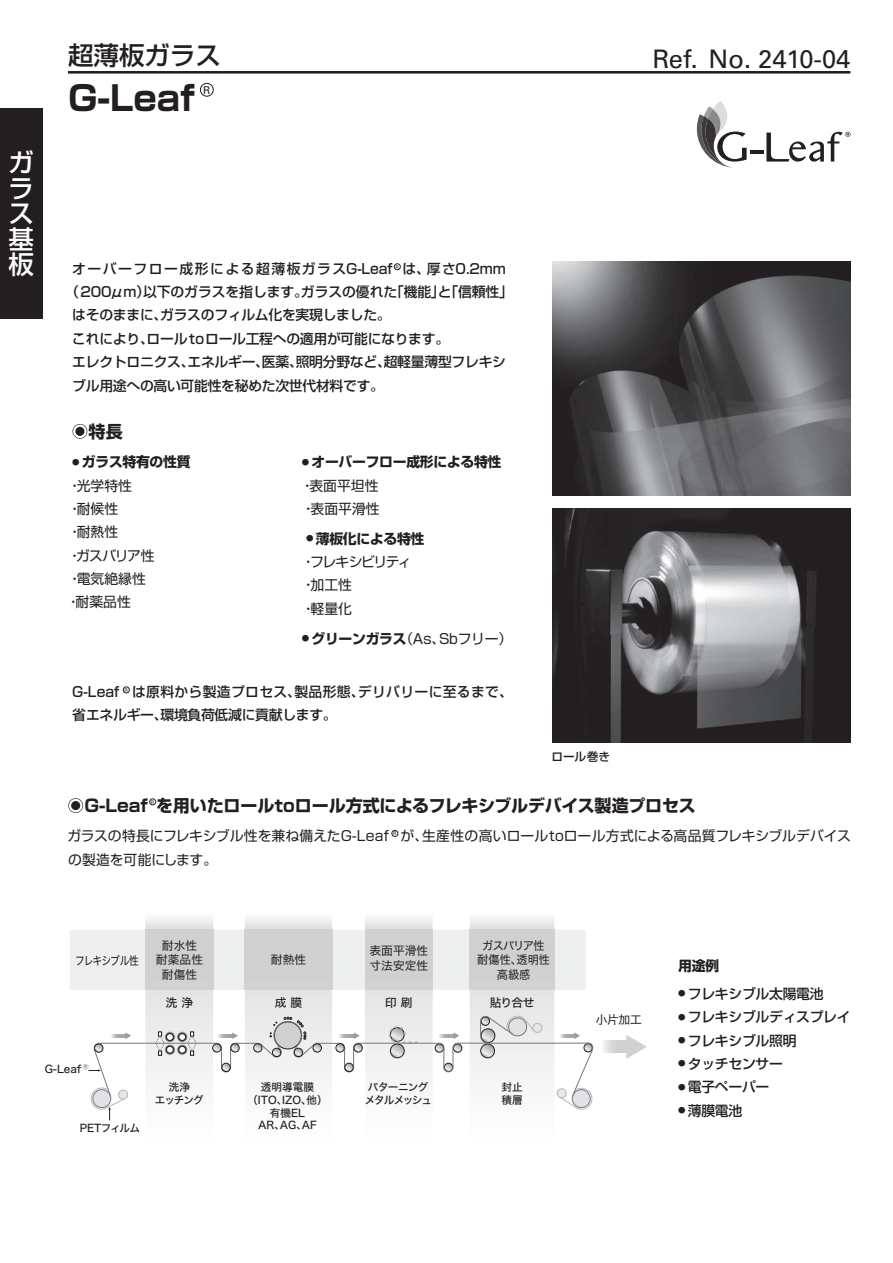
<style>
.page{position:relative;width:893px;height:1263px;background:#fff}
.page>*{position:absolute;margin:0;border:0;box-sizing:border-box;transform-origin:0 0}
.t1{font:700 34.05px "Shin Go Pro";color:#231f20}
.t2{font:25.5px "Univers LT Std";color:#231f20}
.t3{font:500 25.5px "Shin Go Pro";color:#231f20}
.t4{font:500 25.5px/25.5px "Shin Go Pro";color:#fff;text-align:justify}
.t5{font:700 16.95px "Shin Go Pro";letter-spacing:-.01em;color:#231f20}
.t6{font:500 13.8px "Shin Go Pro";letter-spacing:-.02em;color:#231f20}
.t7{font:13.8px/23.4px "Shin Go Pro";letter-spacing:-.005em;color:#231f20}
.t8{font:500 13.8px/23.4px "Shin Go Pro";letter-spacing:.025em;color:#231f20}
.t9{font:700 13.8px/23.4px "Shin Go Pro";letter-spacing:-.02em;color:#231f20}
.t10{font:13.8px/23.4px "Shin Go Pro";letter-spacing:-.05em;color:#231f20}
.t11{font:500 13.8px "Shin Go Pro";letter-spacing:.11em;color:#231f20}
.t12{font:11.7px/14.5px "Hira Kaku Std W4";color:#231f20}
.t13{font:11.7px/14.5px "Hira Kaku Std W4";color:#231f20;text-align:center;scale:.96 1}
.t14{font:11.7px "Hira Kaku Std W5";color:#231f20}
.t15{font:11.7px/14.5px "Hira Kaku Std W4";letter-spacing:.02em;color:#231f20;text-align:center}
.t16{font:11.7px "Hira Kaku Std W4";letter-spacing:-.09em;color:#231f20;scale:.83 1}
.t17{font:500 11.7px "Shin Go Pro";letter-spacing:.01em;color:#231f20}
.t18{font:10.8px "Univers LT Std";color:#231f20}
.t19{font:10.65px/12.8px "Hira Kaku Std W5";color:#231f20;text-align:center}
.t20{font:10.65px/12.8px "Hira Kaku Std W5";letter-spacing:-.085em;color:#231f20;text-align:center}
.t21{font:10.65px "Hira Kaku Std W5";letter-spacing:-.06em;color:#231f20}
.t22{font:5.1px "Univers LT Std";color:#231f20}
.s1{font-weight:700}
.s2{font-weight:400}
</style>
<div class="page">
<div style="left:0;top:108px;width:43px;height:211px;background:#231f20"></div>
<hr style="left:68px;top:71px;width:782px;height:3px;background:#231f20">
<div style="left:394px;top:264px;width:7px;height:6px;border:1px solid #231f20;border-radius:50%"></div>
<svg style="left:72px;top:423px;width:16px;height:11px"></svg>
<svg style="left:73px;top:424px;width:14px;height:15px"></svg>
<div style="left:123px;top:687px;width:7px;height:6px;border:1px solid #231f20;border-radius:50%"></div>
<img style="left:553px;top:261px;width:297px;height:234px">
<img style="left:553px;top:508px;width:297px;height:234px">
<svg style="left:697px;top:101px;width:153px;height:67px"></svg>
<div style="left:200px;top:83px;width:14px;height:14px;border:1px solid #231f20;border-radius:50%"></div>
<img style="left:626px;top:1035px;width:21px;height:24px">
<svg style="left:626px;top:1041px;width:4px;height:12px"></svg>
<svg style="left:70px;top:918px;width:524px;height:203px"></svg>
<svg style="left:68px;top:798px;width:15px;height:15px"></svg>
<div style="left:149px;top:799px;width:7px;height:6px;border:1px solid #231f20;border-radius:50%"></div>
<div style="left:392px;top:830px;width:6px;height:7px;border:1px solid #231f20;border-radius:50%"></div>
<h2 class="t4" style="left:9px;top:147px;width:27px">ガラス基板</h2>
<h2 class="t3" style="left:68px;top:34px;width:155px">超薄板ガラス</h2>
<h2 class="t2" style="left:652px;top:44px;width:200px">Ref. No. 2410-04</h2>
<h1 class="t1" style="left:68px;top:71px;width:129px">G-Leaf</h1>
<p class="t18" style="left:203px;top:84px;width:9px">R</p>
<p class="t11" style="left:72px;top:257px;width:322px">オーバーフロー成形による超薄板ガラスG-Leaf</p>
<p class="t22" style="left:396px;top:264px;width:5px">R</p>
<p class="t6" style="left:403px;top:257px;width:105px">は、厚さ0.2mm</p>
<p class="t6" style="left:65px;top:280px;width:449px">（200μm）以下のガラスを指します。ガラスの優れた「機能」と「信頼性」</p>
<p class="t6" style="left:72px;top:304px;width:320px">はそのままに、ガラスのフィルム化を実現しました。</p>
<p class="t6" style="left:72px;top:327px;width:378px">これにより、ロールtoロール工程への適用が可能になります。</p>
<p class="t6" style="left:72px;top:351px;width:435px">エレクトロニクス、エネルギー、医薬、照明分野など、超軽量薄型フレキシ</p>
<p class="t6" style="left:72px;top:374px;width:313px">ブル用途への高い可能性を秘めた次世代材料です。</p>
<p class="t5" style="left:89px;top:418px;width:36px">特長</p>
<p class="t7" style="left:67px;top:449px;width:125px;text-indent:6px"><sup>●</sup> <span class="s1">ガラス特有の性質</span>・光学特性<br>・耐候性<br>・耐熱性<br>・ガスバリア性<br>・電気絶縁性<br>・耐薬品性</p>
<p class="t9" style="left:300px;top:449px;width:202px"><sup>●</sup> オーバーフロー成形による特性<span class="s2">・表面平坦性<br>・表面平滑性</span></p>
<p class="t10" style="left:302px;top:525px;width:124px;text-indent:5px"><sup>●</sup> <span class="s1">薄板化による特性</span>・フレキシビリティ・加工性<br>・軽量化</p>
<p class="t7" style="left:302px;top:625px;width:212px"><sup>●</sup> <span class="s1">グリーンガラス</span>（As、Sbフリー）</p>
<p class="t8" style="left:72px;top:678px;width:442px;text-indent:60px">は原料から製造プロセス、製品形態、デリバリーに至るまで、省エネルギー、環境負荷低減に貢献します。</p>
<p class="t6" style="left:72px;top:680px;width:49px">G-Leaf</p>
<p class="t22" style="left:125px;top:687px;width:5px">R</p>
<p class="t17" style="left:551px;top:747px;width:60px">ロール巻き</p>
<p class="t5" style="left:84px;top:792px;width:65px">G-Leaf</p>
<p class="t22" style="left:151px;top:799px;width:5px">R</p>
<p class="t5" style="left:156px;top:792px;width:541px">を用いたロールtoロール方式によるフレキシブルデバイス製造プロセス</p>
<p class="t7" style="left:68px;top:823px;width:323px">ガラスの特長にフレキシブル性を兼ね備えたG-Leaf</p>
<p class="t22" style="left:393px;top:830px;width:5px">R</p>
<p class="t7" style="left:401px;top:823px;width:452px">が、生産性の高いロールtoロール方式による高品質フレキシブルデバイス</p>
<p class="t7" style="left:68px;top:846px;width:151px">の製造を可能にします。</p>
<p class="t16" style="left:75px;top:951px;width:78px">フレキシブル性</p>
<p class="t15" style="left:156px;top:938px;width:49px">耐水性耐薬品性耐傷性</p>
<p class="t12" style="left:370px;top:943px;width:60px">表面平滑性寸法安定性</p>
<p class="t13" style="left:477px;top:938px;width:77px">ガスバリア性耐傷性、透明性高級感</p>
<p class="t12" style="left:271px;top:953px;width:37px">耐熱性</p>
<p class="t14" style="left:166px;top:994px;width:29px">洗 浄</p>
<p class="t14" style="left:275px;top:994px;width:29px">成 膜</p>
<p class="t14" style="left:385px;top:994px;width:29px">印 刷</p>
<p class="t14" style="left:490px;top:994px;width:46px">貼り合せ</p>
<p class="t19" style="left:45px;top:1063px;width:46px">G-Leaf <sup>Ⓡ</sup></p>
<p class="t21" style="left:80px;top:1120px;width:62px">PETフィルム</p>
<p class="t19" style="left:155px;top:1081px;width:50px">洗浄<br>エッチング</p>
<p class="t19" style="left:247px;top:1081px;width:82px">透明導電膜（ITO、IZO、他）有機EL<br>AR、AG、AF</p>
<p class="t20" style="left:365px;top:1081px;width:69px">パターニングメタルメッシュ</p>
<p class="t19" style="left:501px;top:1081px;width:23px;text-align:left">封止積層</p>
<p class="t12" style="left:596px;top:1012px;width:48px">小片加工</p>
<p class="t9" style="left:678px;top:953px;width:42px">用途例</p>
<p class="t6" style="left:678px;top:982px;width:147px"><sup>●</sup> フレキシブル太陽電池</p>
<p class="t6" style="left:678px;top:1005px;width:174px"><sup>●</sup> フレキシブルディスプレイ</p>
<p class="t6" style="left:678px;top:1029px;width:120px"><sup>●</sup> フレキシブル照明</p>
<p class="t6" style="left:678px;top:1052px;width:106px"><sup>●</sup> タッチセンサー</p>
<p class="t6" style="left:678px;top:1076px;width:93px"><sup>●</sup> 電子ペーパー</p>
<p class="t6" style="left:678px;top:1099px;width:66px"><sup>●</sup> 薄膜電池</p>
</div>
